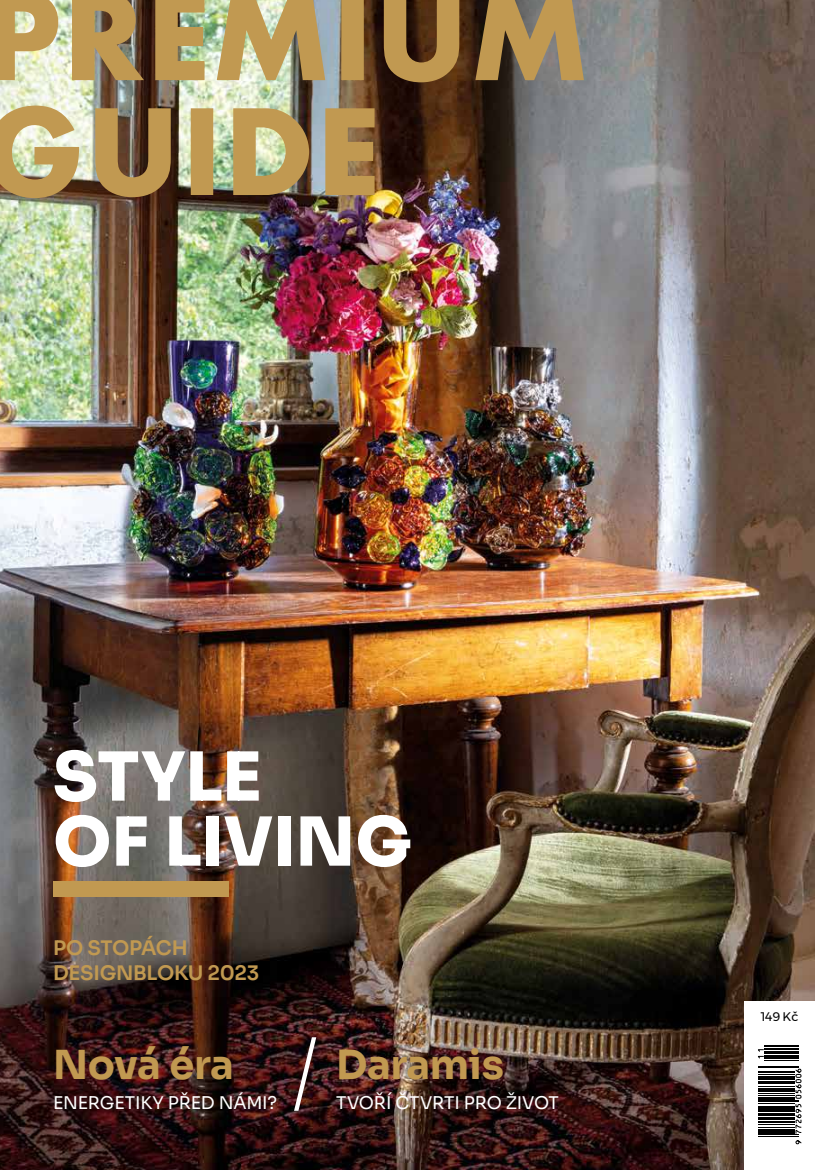
<style>
.page{position:relative;width:815px;height:1170px;background:#fff}
.page>*{position:absolute;margin:0;border:0;box-sizing:border-box;transform-origin:0 0}
.t1{font:200 87.5px "Sora";color:#fff}
.t2{font:800 67.5px/65px "Sora";letter-spacing:-.005em;color:#fff}
.t3{font:700 40px "Sora";letter-spacing:-.01em;color:#c19951}
.t4{font:600 20px/25px "Sora";letter-spacing:-.015em;color:#c19951}
.t5{font:17.5px "Sora";letter-spacing:-.015em;color:#fff}
.t6{font:12.5px "Montserrat";color:#000}
</style>
<div class="page">
<img style="left:0;top:0;width:815px;height:1169px">
<div style="left:744px;top:1001px;width:71px;height:168px;background:#fff"></div>
<img style="left:0;top:106px;width:375px;height:92px">
<img style="left:0;top:0;width:584px;height:82px">
<div style="left:53px;top:881px;width:175px;height:15px;background:#c19951"></div>
<svg style="left:758px;top:1045px;width:44px;height:99px"></svg>
<hr style="left:758px;top:1135px;width:40px;height:1px;background:#000">
<hr style="left:758px;top:1134px;width:40px;height:1px;background:#000">
<hr style="left:758px;top:1131px;width:37px;height:2px;background:#000">
<hr style="left:758px;top:1129px;width:37px;height:1px;background:#000">
<hr style="left:758px;top:1126px;width:37px;height:1px;background:#000">
<hr style="left:758px;top:1123px;width:37px;height:1px;background:#000">
<hr style="left:758px;top:1120px;width:37px;height:2px;background:#000">
<hr style="left:758px;top:1118px;width:37px;height:1px;background:#000">
<hr style="left:758px;top:1117px;width:37px;height:1px;background:#000">
<hr style="left:758px;top:1113px;width:37px;height:3px;background:#000">
<hr style="left:758px;top:1111px;width:37px;height:1px;background:#000">
<hr style="left:758px;top:1108px;width:37px;height:2px;background:#000">
<hr style="left:758px;top:1105px;width:37px;height:2px;background:#000">
<hr style="left:758px;top:1102px;width:37px;height:1px;background:#000">
<hr style="left:758px;top:1101px;width:40px;height:1px;background:#000">
<hr style="left:758px;top:1099px;width:40px;height:1px;background:#000">
<hr style="left:758px;top:1096px;width:37px;height:2px;background:#000">
<hr style="left:758px;top:1094px;width:37px;height:1px;background:#000">
<hr style="left:758px;top:1093px;width:37px;height:1px;background:#000">
<hr style="left:758px;top:1089px;width:37px;height:2px;background:#000">
<hr style="left:758px;top:1088px;width:37px;height:1px;background:#000">
<hr style="left:758px;top:1086px;width:37px;height:1px;background:#000">
<hr style="left:758px;top:1081px;width:37px;height:2px;background:#000">
<hr style="left:758px;top:1079px;width:37px;height:1px;background:#000">
<hr style="left:758px;top:1076px;width:37px;height:2px;background:#000">
<hr style="left:758px;top:1073px;width:37px;height:1px;background:#000">
<hr style="left:758px;top:1072px;width:37px;height:1px;background:#000">
<hr style="left:758px;top:1070px;width:37px;height:1px;background:#000">
<hr style="left:758px;top:1067px;width:40px;height:1px;background:#000">
<hr style="left:758px;top:1065px;width:40px;height:1px;background:#000">
<hr style="left:764px;top:1059px;width:34px;height:1px;background:#000">
<hr style="left:764px;top:1057px;width:34px;height:1px;background:#000">
<hr style="left:764px;top:1055px;width:34px;height:1px;background:#000">
<hr style="left:764px;top:1052px;width:34px;height:1px;background:#000">
<hr style="left:764px;top:1050px;width:34px;height:1px;background:#000">
<hr style="left:764px;top:1048px;width:34px;height:1px;background:#000">
<hr style="left:764px;top:1045px;width:34px;height:1px;background:#000">
<svg style="left:796px;top:1140px;width:5px;height:4px"></svg>
<svg style="left:795px;top:1068px;width:7px;height:65px"></svg>
<svg style="left:758px;top:1049px;width:6px;height:9px"></svg>
<h2 class="t2" style="left:53px;top:737px;width:360px">STYLE<br>OF LIVING</h2>
<p class="t4" style="left:53px;top:933px;width:208px">PO STOPÁCH<br>DESIGNBLOKU 2023</p>
<h3 class="t3" style="left:53px;top:1031px;width:182px">Nová éra</h3>
<p class="t5" style="left:53px;top:1087px;width:225px">ENERGETIKY PŘED NÁMI?</p>
<h1 class="t1" style="left:292px;top:1002px;width:28px">/</h1>
<h3 class="t3" style="left:336px;top:1031px;width:169px">Daramis</h3>
<p class="t5" style="left:336px;top:1087px;width:224px">TVOŘÍ ČTVRTI PRO ŽIVOT</p>
<p class="t6" style="left:761px;top:1006px;width:39px">149 Kč</p>
</div>
